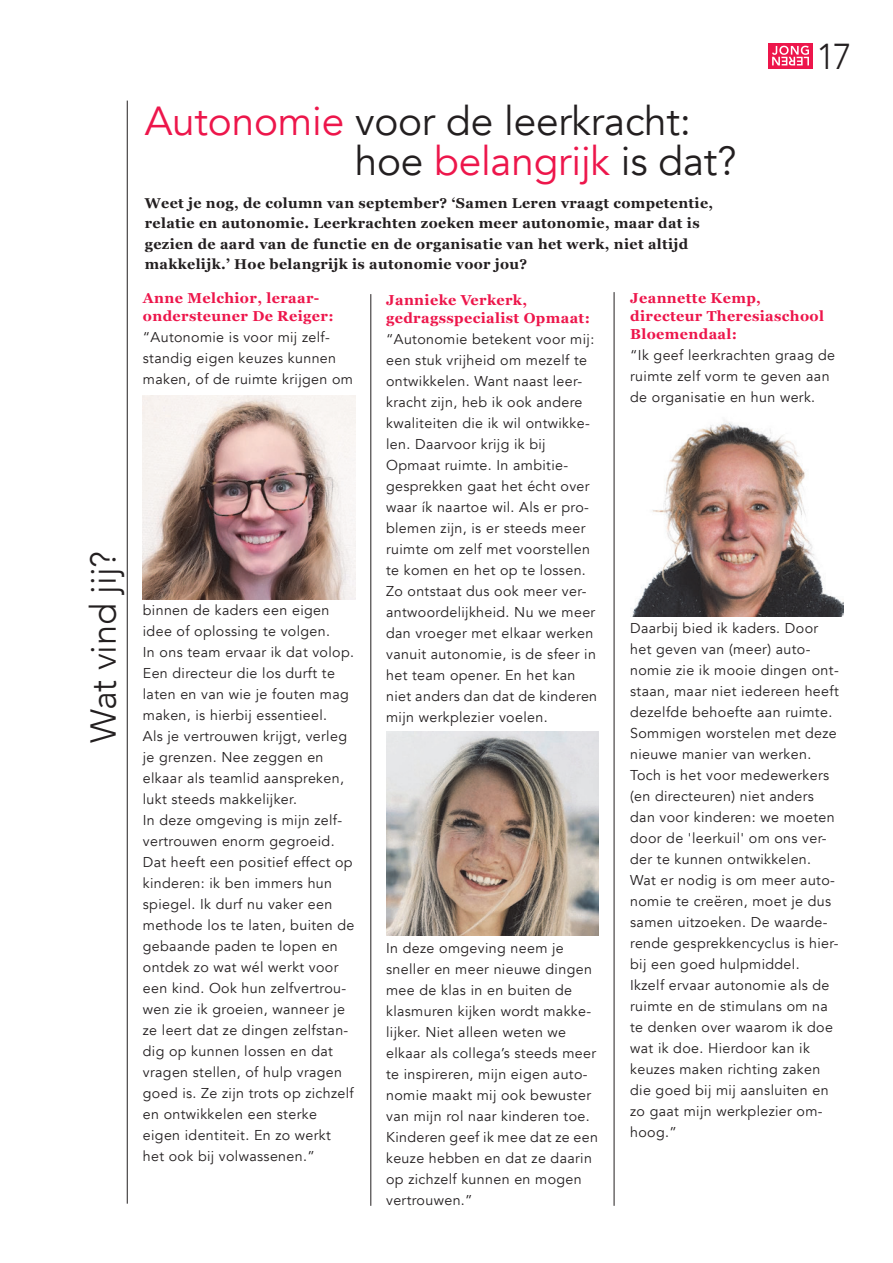
<style>
.page{position:relative;width:893px;height:1263px;background:#fff}
.page>*{position:absolute;margin:0;border:0;box-sizing:border-box;transform-origin:0 0}
.t1{font:40.5px/40.2px "Avenir";letter-spacing:-.005em;color:#231f20}
.t2{font:300 36px "Avenir";color:#231f20}
.t3{font:700 14.4px/18px "Georgia";letter-spacing:.025em;color:#ed164b}
.t4{font:14.25px/21px "Avenir";letter-spacing:.025em;color:#231f20}
.t5{font:700 14.25px/20.2px "Georgia";letter-spacing:.025em;color:#231f20}
.s1{color:#ed164b}
</style>
<div class="page">
<div style="left:768px;top:43px;width:45px;height:26px;background:#ed164b"></div>
<svg style="left:772px;top:46px;width:37px;height:19px"></svg>
<hr style="left:127px;top:101px;width:1px;height:1103px;background:#231f20">
<hr style="left:371px;top:294px;width:1px;height:912px;background:#231f20">
<img style="left:386px;top:731px;width:213px;height:205px">
<hr style="left:614px;top:292px;width:1px;height:914px;background:#231f20">
<img style="left:632px;top:420px;width:211px;height:196px">
<img style="left:143px;top:396px;width:212px;height:204px">
<h2 class="t2" style="left:82px;top:743px;width:193px;rotate:-90deg">Wat vind jij?</h2>
<h1 class="t1" style="left:355px;top:102px;width:383px;text-indent:-210px"><span class="s1">Autonomie</span> voor de leerkracht: hoe <span class="s1">belangrijk</span> is dat?</h1>
<p class="t5" style="left:145px;top:192px;width:570px">Weet je nog, de column van september? ‘Samen Leren vraagt competentie, relatie en autonomie. Leerkrachten zoeken meer autonomie, maar dat is gezien de aard van de functie en de organisatie van het werk, niet altijd makkelijk.’ Hoe belangrijk is autonomie voor jou?</p>
<h2 class="t2" style="left:816px;top:35px;width:37px">17</h2>
<p class="t3" style="left:143px;top:288px;width:192px">Anne Melchior, leraar - ondersteuner De Reiger:</p>
<p class="t4" style="left:143px;top:327px;width:212px">“Autonomie is voor mij zelf&shy;standig eigen keuzes kunnen maken, of de ruimte krijgen om</p>
<p class="t4" style="left:143px;top:600px;width:213px">binnen de kaders een eigen idee of oplossing te volgen.<br>In ons team ervaar ik dat volop.<br>Een directeur die los durft te laten en van wie je fouten mag maken, is hierbij essentieel.<br>Als je vertrouwen krijgt, verleg je grenzen. Nee zeggen en elkaar als teamlid aanspreken, lukt steeds makkelijker.<br>In deze omgeving is mijn zelf&shy;vertrouwen enorm gegroeid.<br>Dat heeft een positief effect op kinderen: ik ben immers hun spiegel. Ik durf nu vaker een methode los te laten, buiten de gebaande paden te lopen en ontdek zo wat wél werkt voor een kind. Ook hun zelfvertrou&shy;wen zie ik groeien, wanneer je ze leert dat ze dingen zelfstan&shy;dig op kunnen lossen en dat vragen stellen, of hulp vragen goed is. Ze zijn trots op zichzelf en ontwikkelen een sterke eigen identiteit. En zo werkt het ook bij volwassenen.”</p>
<p class="t3" style="left:386px;top:290px;width:205px">Jannieke Verkerk, gedragsspecialist Opmaat:</p>
<p class="t4" style="left:386px;top:329px;width:213px">“Autonomie betekent voor mij: een stuk vrijheid om mezelf te ontwikkelen. Want naast leer&shy;kracht zijn, heb ik ook andere kwaliteiten die ik wil ontwikke&shy;len. Daarvoor krijg ik bij<br>Opmaat ruimte. In ambitie - gesprekken gaat het écht over waar ík naartoe wil. Als er pro&shy;blemen zijn, is er steeds meer ruimte om zelf met voorstellen te komen en het op te lossen.<br>Zo ontstaat dus ook meer ver&shy;antwoordelijkheid. Nu we meer dan vroeger met elkaar werken vanuit autonomie, is de sfeer in het team opener. En het kan niet anders dan dat de kinderen mijn werkplezier voelen.</p>
<p class="t4" style="left:386px;top:938px;width:213px">In deze omgeving neem je sneller en meer nieuwe dingen mee de klas in en buiten de klasmuren kijken wordt makke&shy;lijker. Niet alleen weten we elkaar als collega’s steeds meer te inspireren, mijn eigen auto&shy;nomie maakt mij ook bewuster van mijn rol naar kinderen toe.<br>Kinderen geef ik mee dat ze een keuze hebben en dat ze daarin op zichzelf kunnen en mogen vertrouwen.”</p>
<p class="t3" style="left:630px;top:288px;width:195px">Jeannette Kemp, directeur Theresiaschool<br>Bloemendaal:</p>
<p class="t4" style="left:630px;top:345px;width:206px">“Ik geef leerkrachten graag de ruimte zelf vorm te geven aan de organisatie en hun werk.</p>
<p class="t4" style="left:630px;top:618px;width:210px">Daarbij bied ik kaders. Door het geven van (meer) auto - nomie zie ik mooie dingen ont&shy;staan, maar niet iedereen heeft dezelfde behoefte aan ruimte.<br>Sommigen worstelen met deze nieuwe manier van werken.<br>Toch is het voor medewerkers (en directeuren) niet anders dan voor kinderen: we moeten door de 'leerkuil' om ons ver&shy;der te kunnen ontwikkelen.<br>Wat er nodig is om meer auto&shy;nomie te creëren, moet je dus samen uitzoeken. De waarde&shy;rende gesprekkencyclus is hier&shy;bij een goed hulpmiddel.<br>Ikzelf ervaar autonomie als de ruimte en de stimulans om na te denken over waarom ik doe wat ik doe. Hierdoor kan ik keuzes maken richting zaken die goed bij mij aansluiten en zo gaat mijn werkplezier om&shy;hoog.”</p>
</div>
